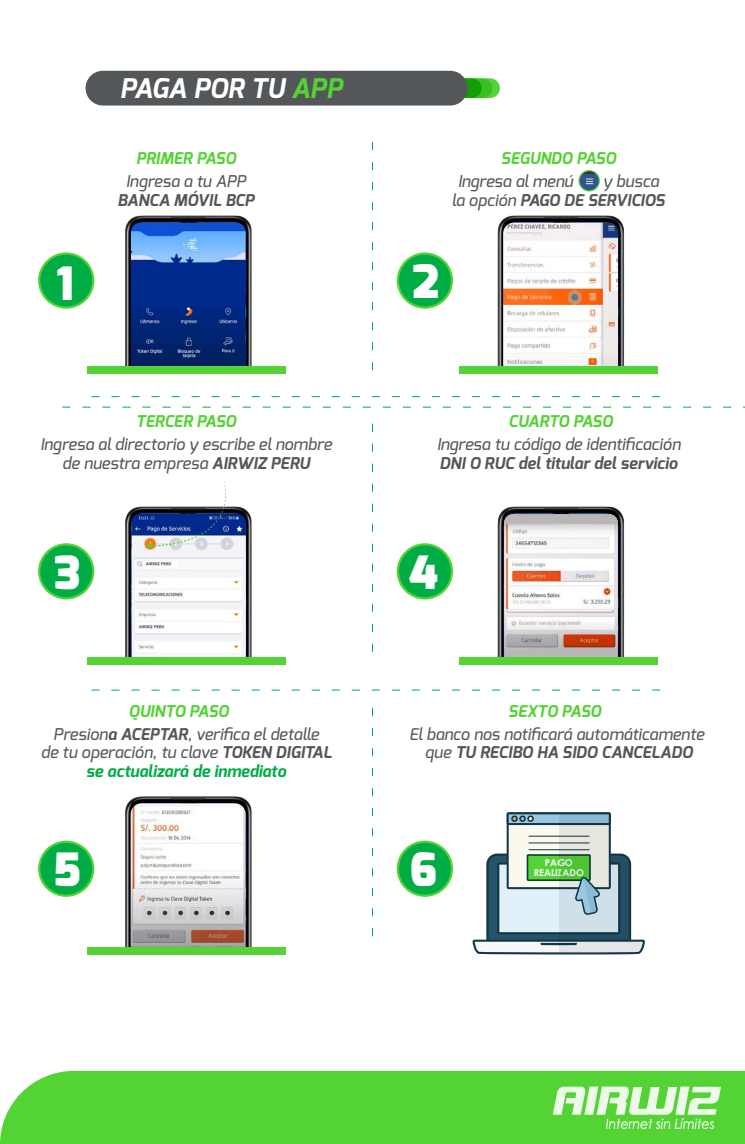
<style>
.page{position:relative;width:745px;height:1144px;background:#fff}
.page>*{position:absolute;margin:0;border:0;box-sizing:border-box;transform-origin:0 0}
.t1{font:900 45.88px "Exo";color:#fff}
.t2{font:italic 700 27.12px "Exo";color:#fff}
.t3{font:italic 500 16.25px/18.8px "Exo";color:#54575a;text-align:center}
.t4{font:italic 700 16.25px/18.8px "Exo";color:#54575a}
.t5{font:italic 700 16.25px/18.8px "Exo";color:#00ad44;text-align:center}
.t6{font:italic 700 16.25px "Exo";color:#54d335}
.t7{font:700 9.38px/9.1px "Century Gothic";color:#fff;text-align:center}
.s1{color:#54d335}
.s2{font-weight:500}
.s3{font-weight:700}
.s4{font-weight:700;color:#54d335}
.s5{font-weight:500;color:#54575a}
.s6{color:#54575a}
</style>
<div class="page">
<svg style="left:472px;top:812px;width:172px;height:142px"></svg>
<svg style="left:85px;top:71px;width:415px;height:34px;background:#5b645f"></svg>
<svg style="left:372px;top:142px;width:1px;height:228px"></svg>
<svg style="left:62px;top:406px;width:682px;height:1px"></svg>
<div style="left:0;top:1070px;width:744px;height:73px;background:#54d335"></div>
<svg style="left:552px;top:1086px;width:168px;height:43px;background:#9be589"></svg>
<svg style="left:91px;top:396px;width:568px;height:1px"></svg>
<svg style="left:91px;top:689px;width:568px;height:1px"></svg>
<img style="left:125px;top:215px;width:126px;height:151px">
<img style="left:131px;top:223px;width:114px;height:143px">
<div style="left:87px;top:366px;width:198px;height:8px;background:#54d335"></div>
<img style="left:497px;top:215px;width:126px;height:151px">
<img style="left:503px;top:223px;width:114px;height:143px">
<div style="left:459px;top:366px;width:198px;height:8px;background:#54d335"></div>
<img style="left:125px;top:506px;width:126px;height:151px">
<img style="left:132px;top:513px;width:114px;height:144px">
<div style="left:87px;top:657px;width:198px;height:7px;background:#54d335"></div>
<div style="left:143px;top:561px;width:62px;height:7px;background:#f9f9f9"></div>
<img style="left:145px;top:562px;width:26px;height:4px">
<svg style="left:578px;top:170px;width:21px;height:21px"></svg>
<img style="left:579px;top:171px;width:19px;height:19px;border-radius:9px">
<svg style="left:372px;top:423px;width:1px;height:228px"></svg>
<svg style="left:372px;top:708px;width:1px;height:229px"></svg>
<img style="left:497px;top:506px;width:126px;height:151px">
<img style="left:503px;top:521px;width:114px;height:130px">
<div style="left:503px;top:651px;width:114px;height:7px;background:#bab7b7"></div>
<div style="left:503px;top:514px;width:114px;height:7px;background:#bab6b8"></div>
<div style="left:459px;top:657px;width:198px;height:7px;background:#54d335"></div>
<img style="left:125px;top:796px;width:126px;height:151px">
<img style="left:131px;top:803px;width:114px;height:143px">
<div style="left:87px;top:947px;width:198px;height:7px;background:#54d335"></div>
<svg style="left:147px;top:482px;width:79px;height:66px"></svg>
<svg style="left:38px;top:252px;width:56px;height:57px"></svg>
<div style="left:40px;top:255px;width:52px;height:51px;background:#00ad44;border-radius:50%"></div>
<svg style="left:396px;top:252px;width:56px;height:57px"></svg>
<div style="left:398px;top:255px;width:52px;height:51px;background:#00ad44;border-radius:50%"></div>
<svg style="left:38px;top:543px;width:56px;height:56px"></svg>
<div style="left:40px;top:545px;width:52px;height:52px;background:#00ad44;border-radius:50%"></div>
<svg style="left:396px;top:543px;width:56px;height:56px"></svg>
<div style="left:398px;top:545px;width:52px;height:52px;background:#00ad44;border-radius:50%"></div>
<svg style="left:38px;top:840px;width:56px;height:56px"></svg>
<div style="left:40px;top:842px;width:52px;height:52px;background:#00ad44;border-radius:50%"></div>
<svg style="left:396px;top:840px;width:56px;height:56px"></svg>
<div style="left:398px;top:842px;width:52px;height:52px;background:#00ad44;border-radius:50%"></div>
<h2 class="t2" style="left:120px;top:71px;width:224px">PAGA POR TU <span class="s1">APP</span></h2>
<p class="t6" style="left:136px;top:148px;width:101px">PRIMER PASO</p>
<p class="t3" style="left:126px;top:172px;width:121px">Ingresa a tu APP</p>
<p class="t4" style="left:117px;top:191px;width:138px">BANCA MÓVIL BCP</p>
<p class="t6" style="left:500px;top:148px;width:116px">SEGUNDO PASO</p>
<p class="t3" style="left:457px;top:172px;width:117px">Ingresa al menú</p>
<p class="t4" style="left:451px;top:172px;width:214px;text-indent:151px"><span class="s2">y busca la opción</span> PAGO DE SERVICIOS</p>
<h1 class="t1" style="left:56px;top:254px;width:19px">1</h1>
<h1 class="t1" style="left:412px;top:252px;width:28px">2</h1>
<p class="t6" style="left:136px;top:411px;width:102px">TERCER PASO</p>
<p class="t3" style="left:40px;top:435px;width:293px">Ingresa al directorio y escribe el nombre de nuestra empresa <span class="s3">AIRWIZ PERU</span></p>
<p class="t6" style="left:508px;top:411px;width:105px">CUARTO PASO</p>
<p class="t3" style="left:436px;top:435px;width:245px">Ingresa tu código de identificación</p>
<p class="t4" style="left:439px;top:453px;width:239px">DNI O RUC del titular del servicio</p>
<h1 class="t1" style="left:54px;top:542px;width:28px">3</h1>
<h1 class="t1" style="left:408px;top:542px;width:31px">4</h1>
<p class="t3" style="left:53px;top:699px;width:267px;line-height:22.8px;text-align:left;text-indent:75px"><span class="s4">QUINTO PASO<br></span>Presion<span class="s3">a ACEPTAR</span>, verifica el detalle</p>
<p class="t5" style="left:41px;top:743px;width:292px"><span class="s5">de tu operación, tu clave</span> <span class="s6">TOKEN DIGITAL </span>se actualizará de inmediato</p>
<p class="t6" style="left:508px;top:700px;width:94px">SEXTO PASO</p>
<p class="t3" style="left:409px;top:724px;width:296px">El banco nos notificará automáticamente que <span class="s3">TU RECIBO HA SIDO CANCELADO</span></p>
<h1 class="t1" style="left:54px;top:840px;width:29px">5</h1>
<h1 class="t1" style="left:409px;top:840px;width:29px">6</h1>
<p class="t7" style="left:533px;top:858px;width:52px">PAGO<br>REALIZADO</p>
</div>
